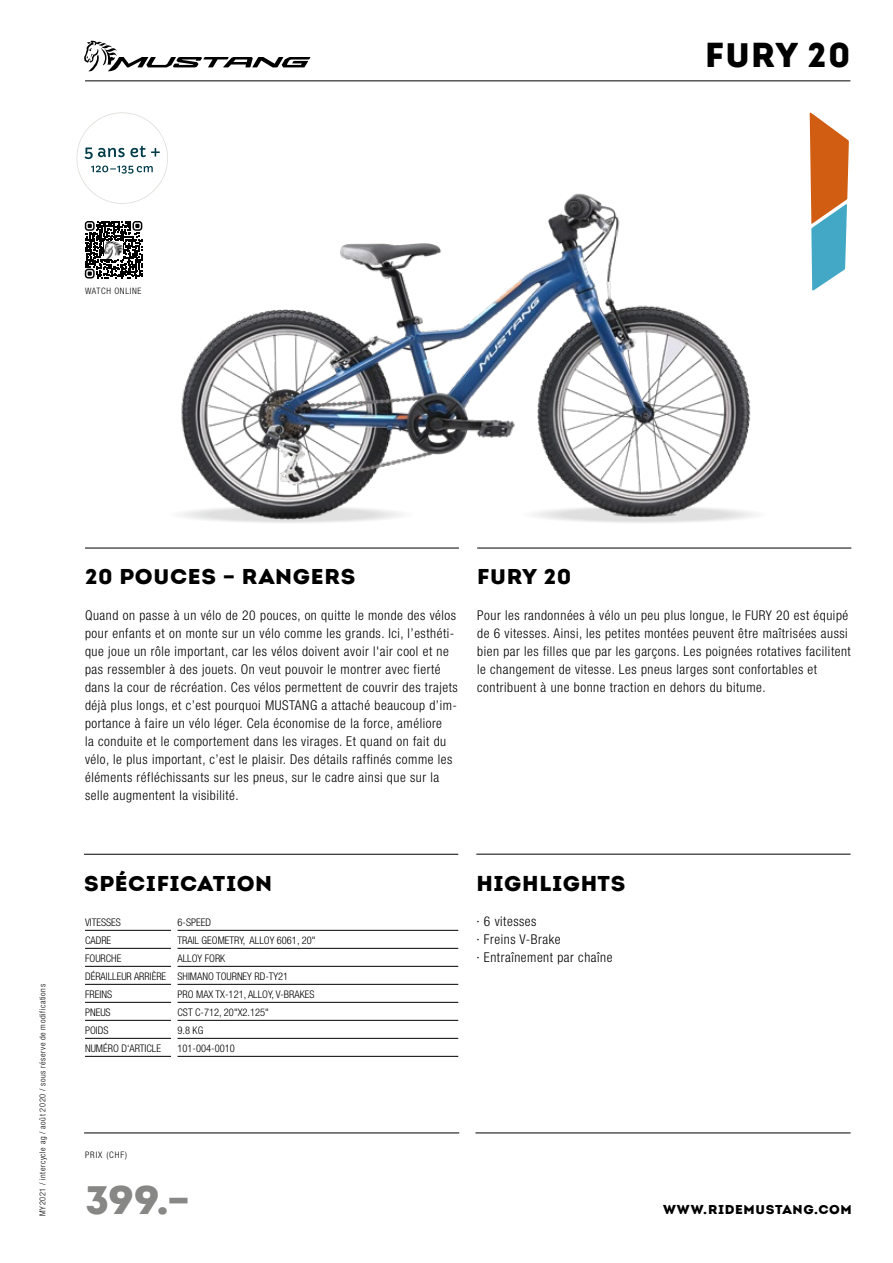
<style>
.page{position:relative;width:893px;height:1263px;background:#fff}
.page>*{position:absolute;margin:0;border:0;box-sizing:border-box;transform-origin:0 0}
.t1{font:900 39.9px "Intro";color:#878786;scale:1.05 1}
.t2{font:900 34.5px "Intro";letter-spacing:.04em;color:#000}
.t3{font:900 21.3px "Intro";letter-spacing:.03em;color:#000;scale:1.05 1}
.t4{font:300 condensed 13.5px/18px "Helvetica Neue";letter-spacing:.04em;color:#000}
.t5{font:900 12.9px "Intro";letter-spacing:.045em;color:#000;scale:1.05 1}
.t6{font:300 condensed 10.5px/18px "Helvetica Neue";color:#000}
.t7{font:300 condensed 9px "Helvetica Neue";letter-spacing:.1em;color:#000}
.t8{font:300 condensed 8.85px "Helvetica Neue";letter-spacing:.075em;color:#000}
.t9{font:300 condensed 8.25px "Helvetica Neue";letter-spacing:.07em;color:#000}
</style>
<div class="page">
<img style="left:181px;top:193px;width:570px;height:313px">
<hr style="left:84px;top:1132px;width:375px;height:1px;background:#000">
<svg style="left:84px;top:41px;width:226px;height:31px"></svg>
<hr style="left:85px;top:80px;width:765px;height:1px;background:#000">
<hr style="left:475px;top:1132px;width:376px;height:1px;background:#000">
<svg style="left:180px;top:506px;width:222px;height:17px"></svg>
<svg style="left:533px;top:506px;width:223px;height:17px"></svg>
<svg style="left:810px;top:112px;width:39px;height:179px"></svg>
<hr style="left:85px;top:548px;width:374px;height:1px;background:#000">
<hr style="left:477px;top:548px;width:374px;height:1px;background:#000">
<hr style="left:476px;top:854px;width:374px;height:1px;background:#000">
<hr style="left:84px;top:854px;width:374px;height:1px;background:#000">
<hr style="left:85px;top:930px;width:86px;height:1px;background:#000">
<hr style="left:85px;top:948px;width:86px;height:1px;background:#000">
<hr style="left:85px;top:966px;width:86px;height:1px;background:#000">
<hr style="left:85px;top:984px;width:86px;height:1px;background:#000">
<hr style="left:85px;top:1002px;width:86px;height:1px;background:#000">
<hr style="left:85px;top:1020px;width:86px;height:1px;background:#000">
<hr style="left:85px;top:1038px;width:86px;height:1px;background:#000">
<hr style="left:85px;top:1056px;width:86px;height:1px;background:#000">
<hr style="left:178px;top:930px;width:280px;height:1px;background:#000">
<hr style="left:178px;top:948px;width:280px;height:1px;background:#000">
<hr style="left:178px;top:966px;width:280px;height:1px;background:#000">
<hr style="left:178px;top:984px;width:280px;height:1px;background:#000">
<hr style="left:178px;top:1002px;width:280px;height:1px;background:#000">
<hr style="left:178px;top:1020px;width:280px;height:1px;background:#000">
<hr style="left:178px;top:1038px;width:280px;height:1px;background:#000">
<hr style="left:178px;top:1056px;width:280px;height:1px;background:#000">
<svg style="left:85px;top:221px;width:57px;height:57px"></svg>
<img style="left:104px;top:241px;width:19px;height:17px">
<svg style="left:76px;top:112px;width:92px;height:92px"></svg>
<p class="t8" style="left:85px;top:286px;width:58px">WATCH ONLINE</p>
<h2 class="t2" style="left:705px;top:33px;width:147px">FURY 20</h2>
<p class="t9" style="left:38px;top:1216px;width:234px;rotate:-90deg">MY2021 / intercycle ag / août 2020 / sous réserve de modifications</p>
<h3 class="t3" style="left:85px;top:563px;width:259px">20 POUCES – RANGERS</h3>
<p class="t4" style="left:85px;top:606px;width:374px">Quand on passe à un vélo de 20 pouces, on quitte le monde des vélos pour enfants et on monte sur un vélo comme les grands. Ici, l’esthéti&shy;que joue un rôle important, car les vélos doivent avoir l'air cool et ne pas ressembler à des jouets. On veut pouvoir le montrer avec fierté dans la cour de récréation. Ces vélos permettent de couvrir des trajets déjà plus longs, et c’est pourquoi MUSTANG a attaché beaucoup d’im&shy;portance à faire un vélo léger. Cela économise de la force, améliore<br>la conduite et le comportement dans les virages. Et quand on fait du vélo, le plus important, c’est le plaisir. Des détails raffinés comme les éléments réfléchissants sur les pneus, sur le cadre ainsi que sur la selle augmentent la visibilité.</p>
<h3 class="t3" style="left:477px;top:563px;width:91px">FURY 20</h3>
<p class="t4" style="left:477px;top:606px;width:375px">Pour les randonnées à vélo un peu plus longue, le FURY 20 est équipé de 6 vitesses. Ainsi, les petites montées peuvent être maîtrisées aussi bien par les filles que par les garçons. Les poignées rotatives facilitent le changement de vitesse. Les pneus larges sont confortables et contribuent à une bonne traction en dehors du bitume.</p>
<h3 class="t3" style="left:84px;top:869px;width:181px">SPÉCIFICATION</h3>
<p class="t6" style="left:85px;top:913px;width:83px">VITESSES<br>CADRE<br>FOURCHE<br>DÉRAILLEUR ARRIÈRE<br>FREINS<br>PNEUS<br>POIDS<br>NUMÉRO D‘ARTICLE</p>
<p class="t6" style="left:178px;top:913px;width:139px">6-SPEED<br>TRAIL GEOMETRY, ALLOY 6061, 20"<br>ALLOY FORK<br>SHIMANO TOURNEY RD-TY21<br>PRO MAX TX-121, ALLOY, V-BRAKES<br>CST C-712, 20"X2.125"<br>9.8 KG<br>101-004-0010</p>
<h3 class="t3" style="left:476px;top:869px;width:144px">HIGHLIGHTS</h3>
<p class="t4" style="left:476px;top:912px;width:138px">· 6 vitesses<br>· Freins V-Brake<br>· Entraînement par chaîne</p>
<p class="t7" style="left:85px;top:1150px;width:44px">PRIX (CHF)</p>
<h1 class="t1" style="left:85px;top:1174px;width:101px">399.–</h1>
<p class="t5" style="left:663px;top:1200px;width:181px">WWW.RIDEMUSTANG.COM</p>
</div>
